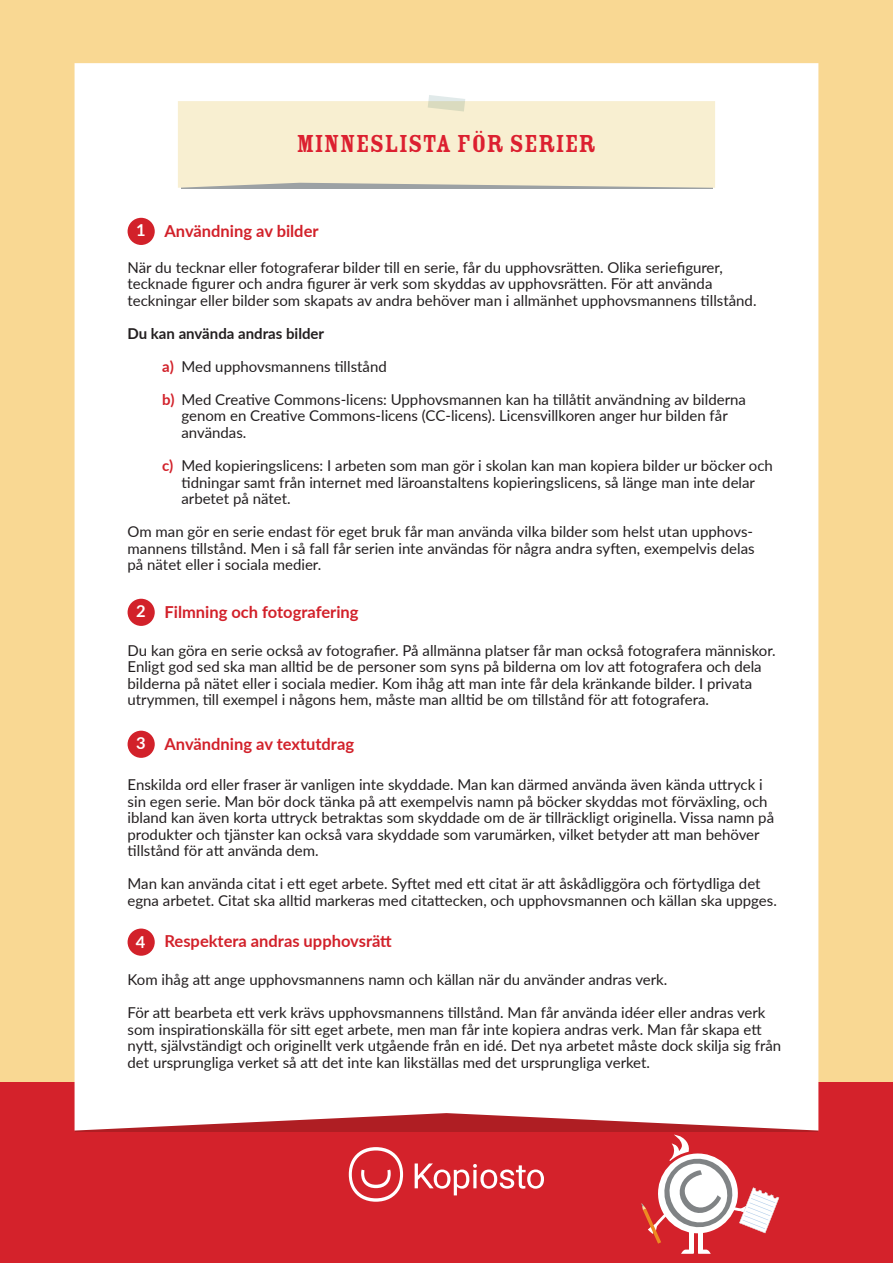
<style>
.page{position:relative;width:893px;height:1263px;background:#f9d893}
.page>*{position:absolute;margin:0;border:0;box-sizing:border-box;transform-origin:0 0}
.t1{font:27px "Rosewood Std Fill";color:#dc2030}
.t2{font:700 16.5px "Lato";color:#d2212a}
.t3{font:15px/16.5px "Lato";color:#231f20}
.t4{font:700 15px "Lato";color:#231f20}
.t5{font:700 15px/33px "Lato";color:#d2212a}
.s1{color:#fff}
</style>
<div class="page">
<div style="left:0;top:1082px;width:893px;height:181px;background:#d4222b"></div>
<div style="left:75px;top:63px;width:743px;height:1067px;background:#fff"></div>
<svg style="left:349px;top:1147px;width:54px;height:55px"></svg>
<svg style="left:415px;top:1163px;width:129px;height:32px"></svg>
<div style="left:689px;top:1232px;width:5px;height:20px;background:#fff"></div>
<svg style="left:681px;top:1249px;width:30px;height:5px"></svg>
<hr style="left:698px;top:1232px;width:4px;height:20px;background:#fff">
<svg style="left:641px;top:1135px;width:138px;height:108px"></svg>
<div style="left:178px;top:101px;width:537px;height:87px;background:#f8efd1"></div>
<svg style="left:428px;top:95px;width:37px;height:16px"></svg>
<div style="left:128px;top:928px;width:27px;height:28px;background:#d2212a;border-radius:50%"></div>
<div style="left:128px;top:599px;width:27px;height:27px;background:#d2212a;border-radius:50%"></div>
<div style="left:128px;top:218px;width:27px;height:27px;background:#d2212a;border-radius:50%"></div>
<div style="left:128px;top:731px;width:27px;height:27px;background:#d2212a;border-radius:50%"></div>
<h1 class="t1" style="left:297px;top:129px;width:301px">MINNESLISTA FÖR SERIER</h1>
<p class="t2" style="left:136px;top:218px;width:184px"><span class="s1">1</span> Användning av bilder</p>
<p class="t3" style="left:128px;top:259px;width:630px">När du tecknar eller fotograferar bilder till en serie, får du upphovsrätten. Olika seriefigurer, tecknade figurer och andra figurer är verk som skyddas av upphovsrätten. För att använda teckningar eller bilder som skapats av andra behöver man i allmänhet upphovsmannens tillstånd.</p>
<p class="t4" style="left:128px;top:322px;width:198px">Du kan använda andras bilder</p>
<p class="t3" style="left:181px;top:358px;width:207px">Med upphovsmannens tillstånd</p>
<p class="t3" style="left:181px;top:391px;width:566px">Med Creative Commons-licens: Upphovsmannen kan ha tillåtit användning av bilderna genom en Creative Commons-licens (CC-licens). Licensvillkoren anger hur bilden får användas.</p>
<p class="t3" style="left:181px;top:457px;width:593px">Med kopieringslicens: I arbeten som man gör i skolan kan man kopiera bilder ur böcker och tidningar samt från internet med läroanstaltens kopieringslicens, så länge man inte delar arbetet på nätet.</p>
<p class="t3" style="left:128px;top:523px;width:629px;text-align:justify">Om man gör en serie endast för eget bruk får man använda vilka bilder som helst utan upphovs&shy;mannens tillstånd. Men i så fall får serien inte användas för några andra syften, exempelvis delas på nätet eller i sociala medier.</p>
<p class="t5" style="left:162px;top:349px;width:14px">a) b)</p>
<p class="t5" style="left:162px;top:448px;width:13px">c)</p>
<p class="t2" style="left:136px;top:599px;width:224px"><span class="s1">2</span> Filmning och fotografering</p>
<p class="t3" style="left:128px;top:641px;width:650px">Du kan göra en serie också av fotografier. På allmänna platser får man också fotografera människor.<br>Enligt god sed ska man alltid be de personer som syns på bilderna om lov att fotografera och dela bilderna på nätet eller i sociala medier. Kom ihåg att man inte får dela kränkande bilder. I privata utrymmen, till exempel i någons hem, måste man alltid be om tillstånd för att fotografera.</p>
<p class="t2" style="left:136px;top:731px;width:219px"><span class="s1">3</span> Användning av textutdrag</p>
<p class="t3" style="left:128px;top:776px;width:648px">Enskilda ord eller fraser är vanligen inte skyddade. Man kan därmed använda även kända uttryck i sin egen serie. Man bör dock tänka på att exempelvis namn på böcker skyddas mot förväxling, och ibland kan även korta uttryck betraktas som skyddade om de är tillräckligt originella. Vissa namn på produkter och tjänster kan också vara skyddade som varumärken, vilket betyder att man behöver tillstånd för att använda dem.</p>
<p class="t3" style="left:128px;top:875px;width:651px">Man kan använda citat i ett eget arbete. Syftet med ett citat är att åskådliggöra och förtydliga det egna arbetet. Citat ska alltid markeras med citattecken, och upphovsmannen och källan ska uppges.</p>
<p class="t2" style="left:136px;top:929px;width:258px"><span class="s1">4</span> Respektera andras upphovsrätt</p>
<p class="t3" style="left:128px;top:971px;width:541px">Kom ihåg att ange upphovsmannens namn och källan när du använder andras verk.</p>
<p class="t3" style="left:128px;top:1004px;width:655px">För att bearbeta ett verk krävs upphovsmannens tillstånd. Man får använda idéer eller andras verk som inspirationskälla för sitt eget arbete, men man får inte kopiera andras verk. Man får skapa ett nytt, självständigt och originellt verk utgående från en idé. Det nya arbetet måste dock skilja sig från det ursprungliga verket så att det inte kan likställas med det ursprungliga verket.</p>
</div>
